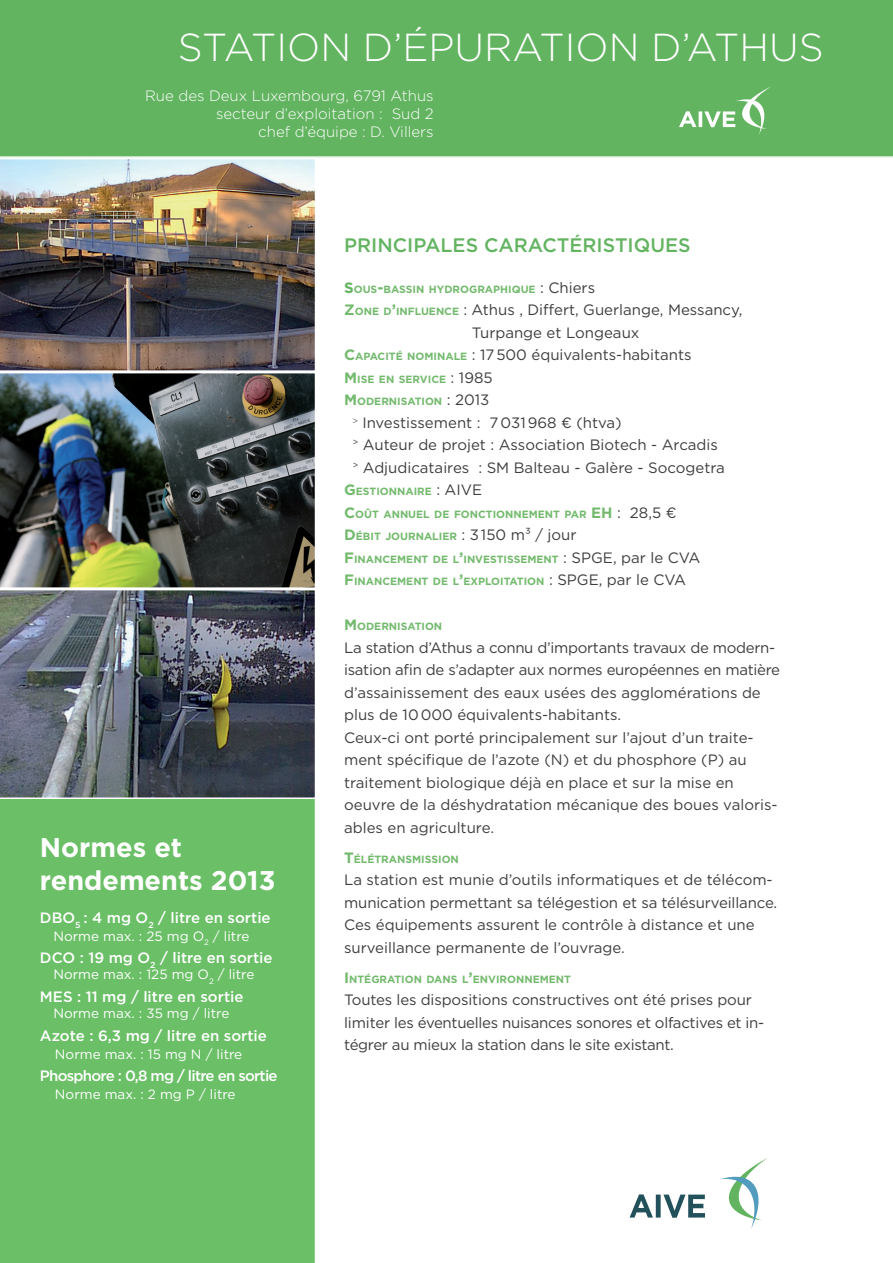
<style>
.page{position:relative;width:893px;height:1263px;background:#fff}
.page>*{position:absolute;margin:0;border:0;box-sizing:border-box;transform-origin:0 0}
.t1{font:300 39px "Gotham";color:#fff}
.t2{font:700 27px/32.4px "Gotham";color:#fff}
.t3{font:500 19.5px "Gotham";color:#63b461}
.t4{font:15px/22.5px "Gotham";color:#3e3e3f}
.t5{font:15px/22.5px "Gotham";letter-spacing:-.02em;color:#3e3e3f}
.t6{font:500 15px "Gotham";color:#fff}
.t7{font:300 15px/18px "Gotham";color:#fff;text-align:right}
.t8{font:500 15px "Gotham";letter-spacing:-.05em;color:#fff}
.t9{font:13.5px "Gotham";color:#fff}
.t10{font:700 10.5px/22.5px "Gotham";color:#74ba6e}
.s1{font-size:15px;color:#63b461}
.s2{font-size:15px}
.s3{font-weight:400;font-size:15px;color:#3e3e3f}
.s4{font-weight:700;color:#74ba6e}
.s5{font-weight:700;font-size:10.5px;color:#74ba6e}
</style>
<div class="page">
<div style="left:0;top:799px;width:315px;height:464px;background:#6bc067"></div>
<div style="left:0;top:0;width:893px;height:158px;background:#63b461"></div>
<img style="left:0;top:159px;width:315px;height:212px">
<img style="left:0;top:373px;width:315px;height:215px">
<img style="left:0;top:590px;width:315px;height:208px">
<div style="left:662px;top:78px;width:119px;height:66px;background:#63b461"></div>
<svg style="left:679px;top:86px;width:92px;height:48px"></svg>
<svg style="left:721px;top:1158px;width:47px;height:71px"></svg>
<svg style="left:630px;top:1194px;width:75px;height:24px"></svg>
<h1 class="t1" style="left:178px;top:22px;width:647px">STATION D’ÉPURATION D’ATHUS</h1>
<p class="t7" style="left:145px;top:87px;width:290px">Rue des Deux Luxembourg, 6791 Athus secteur d’exploitation : Sud 2<br>chef d’équipe : D. Villers</p>
<h2 class="t2" style="left:40px;top:831px;width:237px">Normes et rendements 2013</h2>
<p class="t6" style="left:40px;top:907px;width:232px">DBO<sub>5</sub> : 4 mg O<sub>2</sub> / litre en sortie</p>
<p class="t9" style="left:53px;top:927px;width:198px">Norme max. : 25 mg O<sub>2</sub> / litre</p>
<p class="t6" style="left:40px;top:948px;width:234px">DCO : 19 mg O<sub>2</sub> / litre en sortie</p>
<p class="t9" style="left:53px;top:966px;width:202px">Norme max. : 125 mg O<sub>2</sub> / litre</p>
<p class="t6" style="left:40px;top:987px;width:205px">MES : 11 mg / litre en sortie</p>
<p class="t9" style="left:53px;top:1004px;width:177px">Norme max. : 35 mg / litre</p>
<p class="t6" style="left:40px;top:1025px;width:229px">Azote : 6,3 mg / litre en sortie</p>
<p class="t9" style="left:55px;top:1045px;width:189px">Norme max. : 15 mg N / litre</p>
<p class="t8" style="left:40px;top:1066px;width:239px">Phosphore : 0,8 mg / litre en sortie</p>
<p class="t9" style="left:55px;top:1085px;width:182px">Norme max. : 2 mg P / litre</p>
<h3 class="t3" style="left:344px;top:232px;width:348px">PRINCIPALES CARACTÉRISTIQUES</h3>
<p class="t10" style="left:344px;top:277px;width:252px"><span class="s1">S</span>OUS<span class="s2">-</span>BASSIN HYDROGRAPHIQUE <span class="s3">: Chiers</span></p>
<p class="t4" style="left:344px;top:298px;width:400px"><span class="s4">Z</span><span class="s5">ONE D</span><span class="s4">’</span><span class="s5">INFLUENCE</span> : Athus , Differt, Guerlange, Messancy,</p>
<p class="t4" style="left:472px;top:321px;width:169px">Turpange et Longeaux</p>
<p class="t4" style="left:344px;top:343px;width:349px"><span class="s4">C</span><span class="s5">APACITÉ NOMINALE</span> : 17 500 équivalents-habitants</p>
<p class="t10" style="left:344px;top:367px;width:150px"><span class="s2">M</span> ISE EN SERVICE <span class="s3">: 1985<br></span><span class="s2">M</span> ODERNISATION <span class="s3">: 2013</span></p>
<p class="t4" style="left:353px;top:411px;width:373px"><sup>&gt;</sup> Investissement : 7 031 968 € (htva)<br><sup>&gt;</sup> Auteur de projet : Association Biotech - Arcadis <sup>&gt;</sup> Adjudicataires : SM Balteau - Galère - Socogetra</p>
<p class="t10" style="left:344px;top:480px;width:358px"><span class="s2">G</span> ESTIONNAIRE <span class="s3">: AIVE<br></span><span class="s2">C</span>OÛT ANNUEL DE FONCTIONNEMENT PAR <span class="s2">EH</span> <span class="s3">: 28,5 € </span><span class="s2">D</span>ÉBIT JOURNALIER <span class="s3">: 3 150 m³ / jour<br></span><span class="s2">F</span>INANCEMENT DE L<span class="s2">’</span>INVESTISSEMENT <span class="s3">: SPGE, par le CVA </span><span class="s2">F</span>INANCEMENT DE L<span class="s2">’</span>EXPLOITATION <span class="s3">: SPGE, par le CVA</span></p>
<p class="t10" style="left:344px;top:615px;width:100px"><span class="s2">M</span> ODERNISATION</p>
<p class="t4" style="left:344px;top:636px;width:437px">La station d’Athus a connu d’importants travaux de modern&shy;isation afin de s’adapter aux normes européennes en matière d’assainissement des eaux usées des agglomérations de plus de 10 000 équivalents-habitants.<br>Ceux-ci ont porté principalement sur l’ajout d’un traite&shy;ment spécifique de l’azote (N) et du phosphore (P) au traitement biologique déjà en place et sur la mise en oeuvre de la déshydratation mécanique des boues valoris&shy;ables en agriculture.</p>
<p class="t10" style="left:344px;top:847px;width:116px"><span class="s2">T</span>ÉLÉTRANSMISSION</p>
<p class="t4" style="left:344px;top:868px;width:435px">La station est munie d’outils informatiques et de télécom&shy;munication permettant sa télégestion et sa télésurveillance.<br>Ces équipements assurent le contrôle à distance et une surveillance permanente de l’ouvrage.</p>
<p class="t10" style="left:344px;top:967px;width:228px"><span class="s2">I</span> NTÉGRATION DANS L<span class="s2">’</span>ENVIRONNEMENT</p>
<p class="t5" style="left:344px;top:988px;width:422px">Toutes les dispositions constructives ont été prises pour limiter les éventuelles nuisances sonores et olfactives et in&shy;tégrer au mieux la station dans le site existant.</p>
</div>
